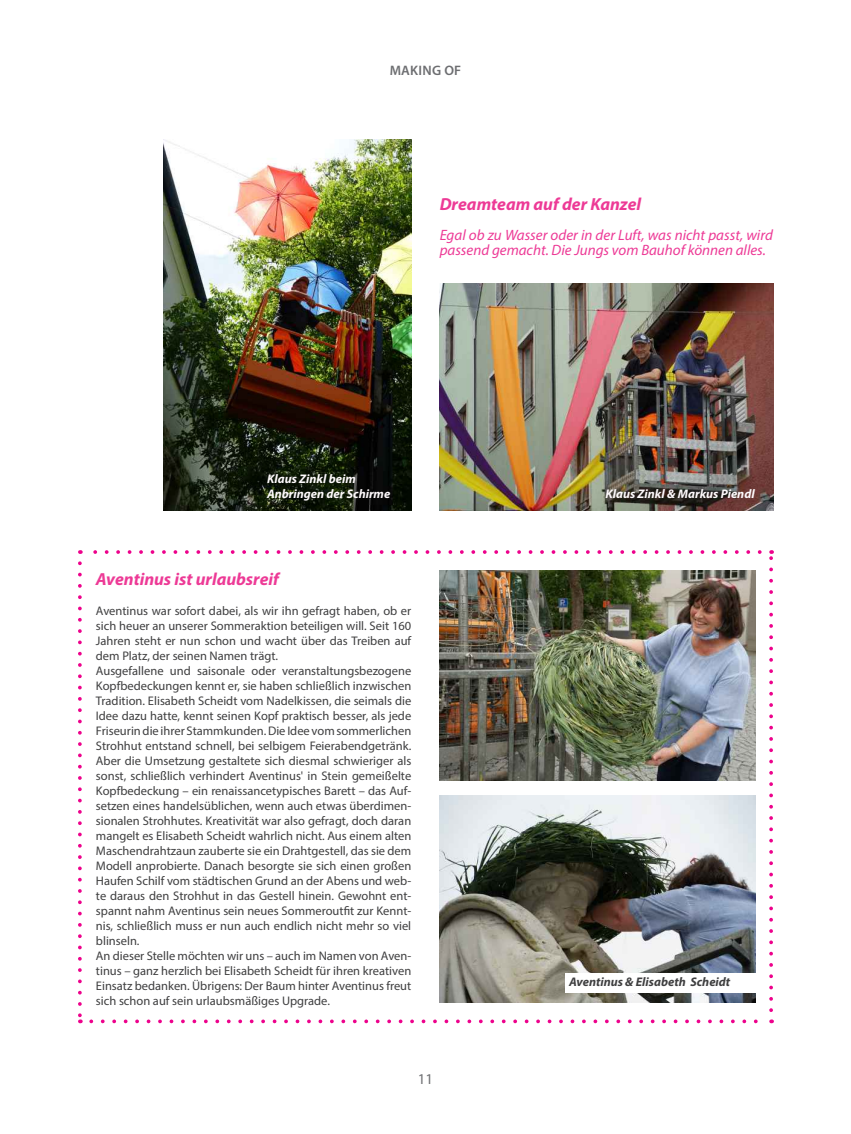
<style>
.page{position:relative;width:851px;height:1134px;background:#fff}
.page>*{position:absolute;margin:0;border:0;box-sizing:border-box;transform-origin:0 0}
.t1{font:italic 700 17.5px "Myriad Pro";color:#ed3a96}
.t2{font:italic 15px/15px "Myriad Pro";color:#ed3a96}
.t3{font:15px "Myriad Pro";color:#6d6e71}
.t4{font:600 13.75px "Myriad Pro";letter-spacing:.02em;color:#6d6e71}
.t5{font:12.5px/15px "Myriad Pro";color:#3f3f40}
.t6{font:italic 700 12.5px/15px "Myriad Pro";color:#fefafc}
.t7{font:italic 700 12.5px "Myriad Pro";color:#3f3f40}
</style>
<div class="page">
<svg style="left:91px;top:1019px;width:667px;height:4px"></svg>
<svg style="left:78px;top:563px;width:4px;height:460px"></svg>
<svg style="left:769px;top:550px;width:3px;height:460px"></svg>
<svg style="left:80px;top:550px;width:679px;height:4px"></svg>
<img style="left:439px;top:571px;width:315px;height:210px">
<img style="left:439px;top:795px;width:315px;height:207px">
<div style="left:565px;top:973px;width:195px;height:20px;background:#fff"></div>
<img style="left:164px;top:140px;width:247px;height:371px">
<img style="left:439px;top:284px;width:334px;height:227px">
<p class="t4" style="left:389px;top:62px;width:73px">MAKING OF</p>
<h1 class="t1" style="left:439px;top:193px;width:203px">Dreamteam auf der Kanzel</h1>
<p class="t2" style="left:439px;top:227px;width:335px">Egal ob zu Wasser oder in der Luft, was nicht passt, wird passend gemacht. Die Jungs vom Bauhof können alles.</p>
<p class="t6" style="left:267px;top:471px;width:125px">Klaus Zinkl beim<br>Anbringen der Schirme</p>
<h1 class="t1" style="left:96px;top:568px;width:184px">Aventinus ist urlaubsreif</h1>
<p class="t5" style="left:96px;top:603px;width:317px">Aventinus war sofort dabei, als wir ihn gefragt haben, ob er sich heuer an unserer Sommeraktion beteiligen will. Seit 160<br>Jahren steht er nun schon und wacht über das Treiben auf dem Platz, der seinen Namen trägt.<br>Ausgefallene und saisonale oder veranstaltungsbezogene Kopfbedeckungen kennt er, sie haben schließlich inzwischen Tradition. Elisabeth Scheidt vom Nadelkissen, die seimals die Idee dazu hatte, kennt seinen Kopf praktisch besser, als jede Friseurin die ihrer Stammkunden. Die Idee vom sommerlichen Strohhut entstand schnell, bei selbigem Feierabendgetränk.<br>Aber die Umsetzung gestaltete sich diesmal schwieriger als sonst, schließlich verhindert Aventinus' in Stein gemeißelte Kopfbedeckung – ein renaissancetypisches Barett – das Auf&shy;setzen eines handelsüblichen, wenn auch etwas überdimen&shy;sionalen Strohhutes. Kreativität war also gefragt, doch daran mangelt es Elisabeth Scheidt wahrlich nicht. Aus einem alten Maschendrahtzaun zauberte sie ein Drahtgestell, das sie dem Modell anprobierte. Danach besorgte sie sich einen großen Haufen Schilf vom städtischen Grund an der Abens und web&shy;te daraus den Strohhut in das Gestell hinein. Gewohnt ent&shy;spannt nahm Aventinus sein neues Sommeroutfit zur Kennt&shy;nis, schließlich muss er nun auch endlich nicht mehr so viel blinseln.<br>An dieser Stelle möchten wir uns – auch im Namen von Aven&shy;tinus – ganz herzlich bei Elisabeth Scheidt für ihren kreativen Einsatz bedanken. Übrigens: Der Baum hinter Aventinus freut sich schon auf sein urlaubsmäßiges Upgrade.</p>
<p class="t3" style="left:418px;top:1070px;width:17px">11</p>
<p class="t6" style="left:605px;top:486px;width:151px">Klaus Zinkl &amp; Markus Piendl</p>
<p class="t7" style="left:569px;top:974px;width:163px">Aventinus &amp; Elisabeth Scheidt</p>
</div>
